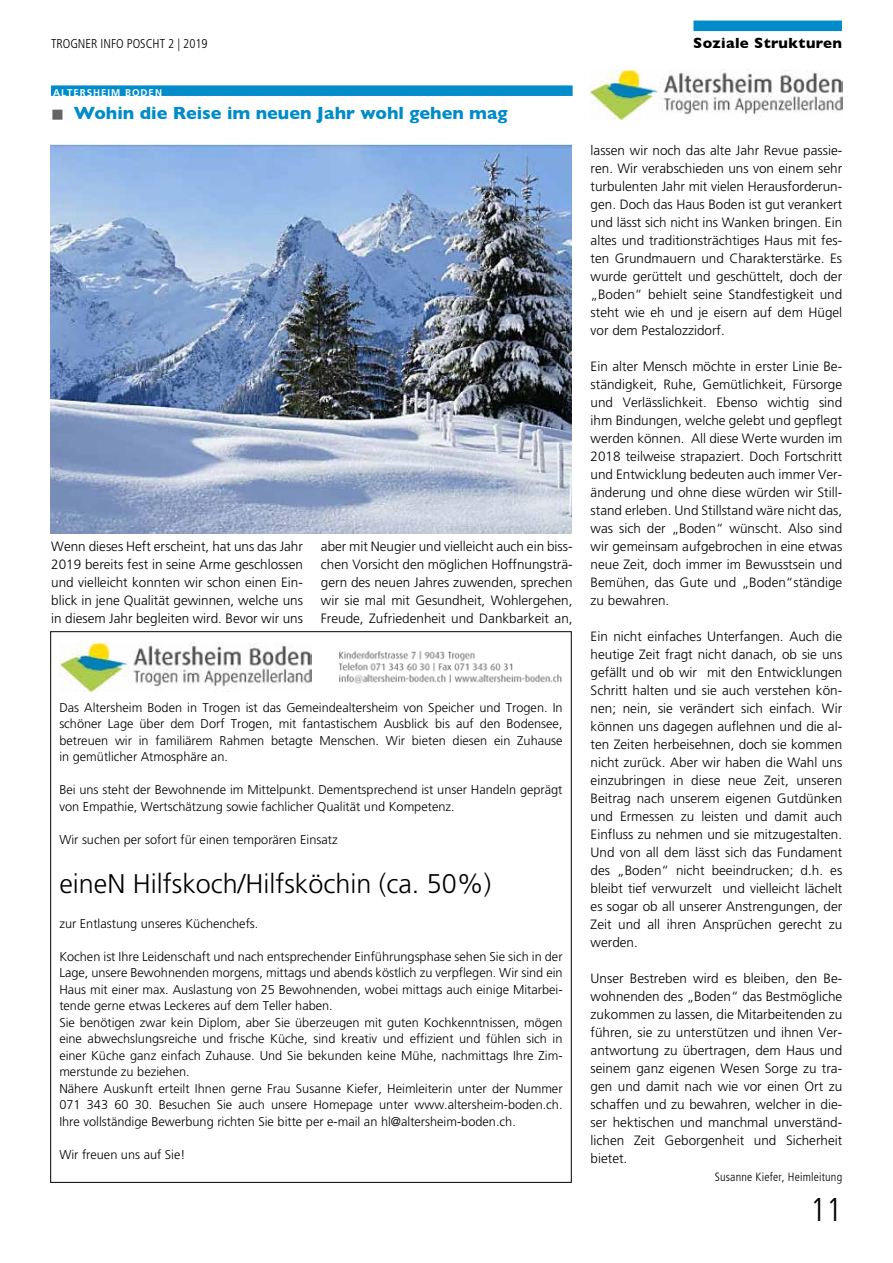
<style>
.page{position:relative;width:893px;height:1263px;background:#fff}
.page>*{position:absolute;margin:0;border:0;box-sizing:border-box;transform-origin:0 0}
.t1{font:300 condensed 33px "Frutiger";color:#000}
.t2{font:300 27px "Frutiger";color:#000}
.t3{font:700 18px "Gill Sans";color:#008bca}
.t4{font:700 15px "Gill Sans";letter-spacing:.025em;color:#000}
.t5{font:300 13.5px/18px "Frutiger";color:#000;text-align:justify}
.t6{font:300 12.75px/16.5px "Frutiger";color:#000}
.t7{font:300 condensed 12.75px "Frutiger";color:#000}
.t8{font:300 condensed 12px "Frutiger";letter-spacing:.015em;color:#000}
.t9{font:700 9.75px "Frutiger";letter-spacing:.1em;color:#fff}
</style>
<div class="page">
<img style="left:590px;top:70px;width:252px;height:50px">
<div style="left:693px;top:21px;width:149px;height:10px;background:#008bca"></div>
<div style="left:51px;top:85px;width:522px;height:11px;background:#008bca"></div>
<img style="left:50px;top:144px;width:522px;height:389px">
<img style="left:59px;top:642px;width:253px;height:50px">
<img style="left:338px;top:651px;width:224px;height:33px">
<p class="t7" style="left:51px;top:36px;width:158px">TROGNER INFO POSCHT 2 | 2019</p>
<p class="t4" style="left:693px;top:31px;width:150px">Soziale Strukturen</p>
<p class="t9" style="left:53px;top:86px;width:110px">ALTERSHEIM BODEN</p>
<h3 class="t3" style="left:74px;top:99px;width:435px">Wohin die Reise im neuen Jahr wohl gehen mag</h3>
<p class="t5" style="left:51px;top:538px;width:253px">Wenn dieses Heft erscheint, hat uns das Jahr 2019 bereits fest in seine Arme geschlossen und vielleicht konnten wir schon einen Ein&shy;blick in jene Qualität gewinnen, welche uns in diesem Jahr begleiten wird. Bevor wir uns</p>
<p class="t5" style="left:321px;top:538px;width:253px">aber mit Neugier und vielleicht auch ein biss&shy;chen Vorsicht den möglichen Hoffnungsträ&shy;gern des neuen Jahres zuwenden, sprechen wir sie mal mit Gesundheit, Wohlergehen, Freude, Zufriedenheit und Dankbarkeit an,</p>
<p class="t6" style="left:59px;top:699px;width:505px;text-align:justify">Das Altersheim Boden in Trogen ist das Gemeindealtersheim von Speicher und Trogen. In schöner Lage über dem Dorf Trogen, mit fantastischem Ausblick bis auf den Bodensee, betreuen wir in familiärem Rahmen betagte Menschen. Wir bieten diesen ein Zuhause in gemütlicher Atmosphäre an.</p>
<p class="t6" style="left:59px;top:782px;width:505px">Bei uns steht der Bewohnende im Mittelpunkt. Dementsprechend ist unser Handeln geprägt von Empathie, Wertschätzung sowie fachlicher Qualität und Kompetenz.</p>
<p class="t6" style="left:59px;top:831px;width:280px">Wir suchen per sofort für einen temporären Einsatz</p>
<h2 class="t2" style="left:59px;top:868px;width:434px">eineN Hilfskoch/Hilfsköchin (ca. 50%)</h2>
<p class="t6" style="left:59px;top:915px;width:201px">zur Entlastung unseres Küchenchefs.</p>
<p class="t6" style="left:59px;top:948px;width:505px">Kochen ist Ihre Leidenschaft und nach entsprechender Einführungsphase sehen Sie sich in der Lage, unsere Bewohnenden morgens, mittags und abends köstlich zu verpflegen. Wir sind ein Haus mit einer max. Auslastung von 25 Bewohnenden, wobei mittags auch einige Mitarbei&shy;tende gerne etwas Leckeres auf dem Teller haben.<br>Sie benötigen zwar kein Diplom, aber Sie überzeugen mit guten Kochkenntnissen, mögen eine abwechslungsreiche und frische Küche, sind kreativ und effizient und fühlen sich in einer Küche ganz einfach Zuhause. Und Sie bekunden keine Mühe, nachmittags Ihre Zim&shy;merstunde zu beziehen.<br>Nähere Auskunft erteilt Ihnen gerne Frau Susanne Kiefer, Heimleiterin unter der Nummer 071 343 60 30. Besuchen Sie auch unsere Homepage unter www.altersheim-boden.ch.<br>Ihre vollständige Bewerbung richten Sie bitte per e-mail an hl@altersheim-boden.ch.</p>
<p class="t6" style="left:59px;top:1146px;width:128px">Wir freuen uns auf Sie!</p>
<p class="t5" style="left:591px;top:142px;width:253px">lassen wir noch das alte Jahr Revue passie&shy;ren. Wir verabschieden uns von einem sehr turbulenten Jahr mit vielen Herausforderun&shy;gen. Doch das Haus Boden ist gut verankert und lässt sich nicht ins Wanken bringen. Ein altes und traditionsträchtiges Haus mit fes&shy;ten Grundmauern und Charakterstärke. Es wurde gerüttelt und geschüttelt, doch der „Boden“ behielt seine Standfestigkeit und steht wie eh und je eisern auf dem Hügel vor dem Pestalozzidorf.</p>
<p class="t5" style="left:591px;top:358px;width:253px">Ein alter Mensch möchte in erster Linie Be&shy;ständigkeit, Ruhe, Gemütlichkeit, Fürsorge und Verlässlichkeit. Ebenso wichtig sind ihm Bindungen, welche gelebt und gepflegt werden können. All diese Werte wurden im 2018 teilweise strapaziert. Doch Fortschritt und Entwicklung bedeuten auch immer Ver&shy;änderung und ohne diese würden wir Still&shy;stand erleben. Und Stillstand wäre nicht das, was sich der „Boden“ wünscht. Also sind wir gemeinsam aufgebrochen in eine etwas neue Zeit, doch immer im Bewusstsein und Bemühen, das Gute und „Boden“ständige zu bewahren.</p>
<p class="t5" style="left:591px;top:627px;width:253px">Ein nicht einfaches Unterfangen. Auch die heutige Zeit fragt nicht danach, ob sie uns gefällt und ob wir mit den Entwicklungen Schritt halten und sie auch verstehen kön&shy;nen; nein, sie verändert sich einfach. Wir können uns dagegen auflehnen und die al&shy;ten Zeiten herbeisehnen, doch sie kommen nicht zurück. Aber wir haben die Wahl uns einzubringen in diese neue Zeit, unseren Beitrag nach unserem eigenen Gutdünken und Ermessen zu leisten und damit auch Einfluss zu nehmen und sie mitzugestalten.<br>Und von all dem lässt sich das Fundament des „Boden“ nicht beeindrucken; d.h. es bleibt tief verwurzelt und vielleicht lächelt es sogar ob all unserer Anstrengungen, der Zeit und all ihren Ansprüchen gerecht zu werden.</p>
<p class="t5" style="left:591px;top:969px;width:253px">Unser Bestreben wird es bleiben, den Be&shy;wohnenden des „Boden“ das Bestmögliche zukommen zu lassen, die Mitarbeitenden zu führen, sie zu unterstützen und ihnen Ver&shy;antwortung zu übertragen, dem Haus und seinem ganz eigenen Wesen Sorge zu tra&shy;gen und damit nach wie vor einen Ort zu schaffen und zu bewahren, welcher in die&shy;ser hektischen und manchmal unverständ&shy;lichen Zeit Geborgenheit und Sicherheit bietet.</p>
<p class="t8" style="left:715px;top:1170px;width:129px">Susanne Kiefer, Heimleitung</p>
<h1 class="t1" style="left:810px;top:1191px;width:33px">11</h1>
</div>
